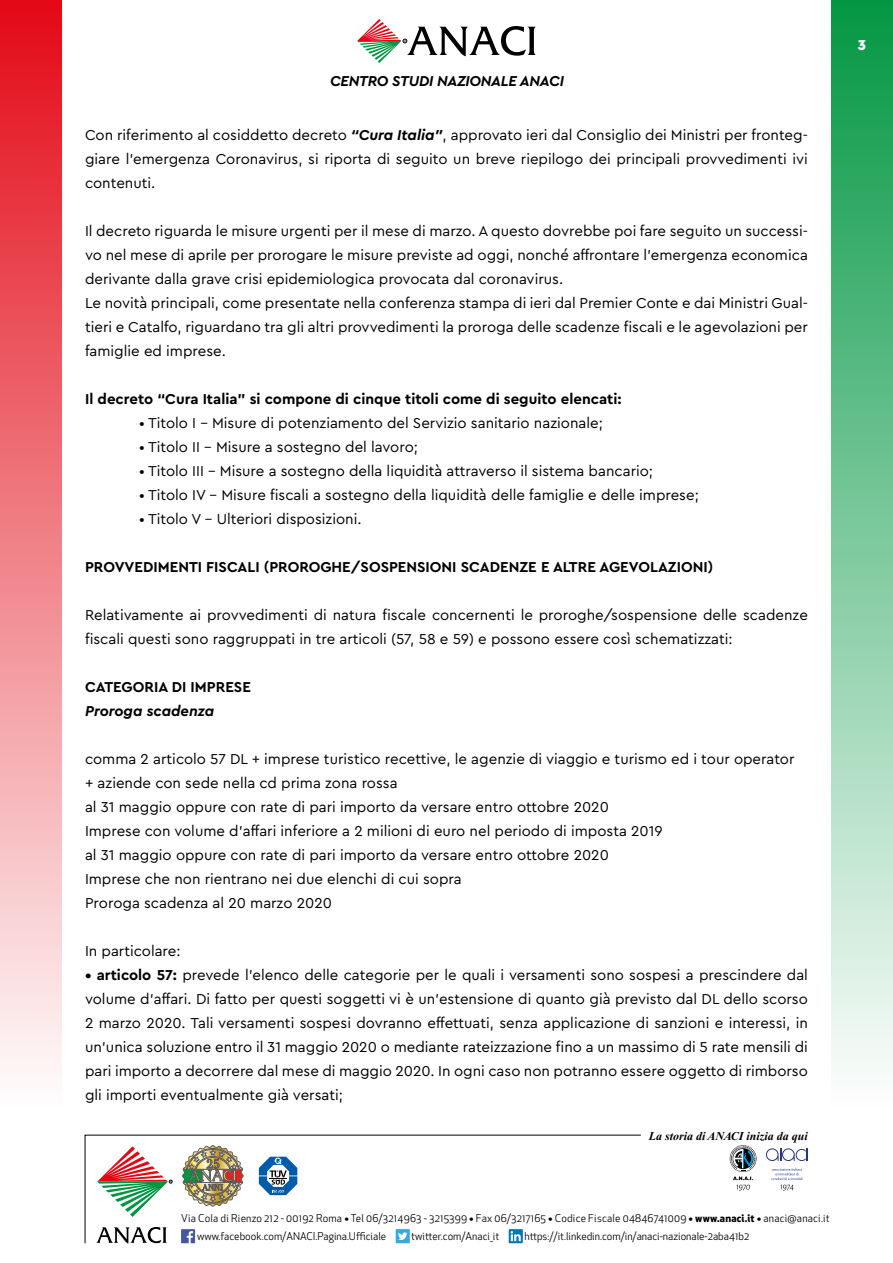
<style>
.page{position:relative;width:893px;height:1263px;background:#fff}
.page>*{position:absolute;margin:0;border:0;box-sizing:border-box;transform-origin:0 0}
.t1{font:15px/24px "Cera Pro";color:#000}
.t2{font:700 15px "Cera Pro";color:#000}
.t3{font:italic 700 15px "Cera Pro";letter-spacing:-.02em;color:#000}
.t4{font:italic 700 15px "Cera Pro";color:#000}
.t5{font:900 15px "Cera Pro";color:#fff}
.t6{font:italic 700 12px "Times New Roman";color:#000}
.t7{font:10.5px/18px "Apex New";letter-spacing:.02em;color:#000}
.t8{font:10.5px "Apex New";color:#000}
.s1{font-weight:700;font-style:italic}
.s2{font-weight:700}
.s3{font-family:"Cera Pro";font-weight:700;font-style:italic}
</style>
<div class="page">
<div style="left:0;top:0;width:62px;height:1106px;background:linear-gradient(to bottom,#e30916,#fefcfd)"></div>
<div style="left:831px;top:0;width:62px;height:1106px;background:linear-gradient(to bottom,#049743,#fdfefd)"></div>
<svg style="left:357px;top:19px;width:179px;height:44px"></svg>
<svg style="left:766px;top:1148px;width:42px;height:13px"></svg>
<svg style="left:730px;top:1145px;width:26px;height:45px"></svg>
<svg style="left:771px;top:1168px;width:32px;height:22px"></svg>
<svg style="left:85px;top:1135px;width:556px;height:108px"></svg>
<div style="left:396px;top:1229px;width:14px;height:14px;background:#36a9e1"></div>
<svg style="left:398px;top:1232px;width:9px;height:8px"></svg>
<img style="left:181px;top:1229px;width:14px;height:14px">
<svg style="left:509px;top:1229px;width:14px;height:14px"></svg>
<svg style="left:511px;top:1231px;width:10px;height:10px"></svg>
<img style="left:182px;top:1145px;width:61px;height:61px">
<svg style="left:259px;top:1157px;width:38px;height:38px"></svg>
<svg style="left:96px;top:1227px;width:71px;height:16px"></svg>
<svg style="left:97px;top:1146px;width:75px;height:71px"></svg>
<p class="t3" style="left:330px;top:71px;width:235px">CENTRO STUDI NAZIONALE ANACI</p>
<p class="t1" style="left:85px;top:122px;width:724px;text-align:justify">Con riferimento al cosiddetto decreto <span class="s1">“Cura Italia”</span>, approvato ieri dal Consiglio dei Ministri per fronteg&shy;giare l’emergenza Coronavirus, si riporta di seguito un breve riepilogo dei principali provvedimenti ivi contenuti.</p>
<p class="t1" style="left:85px;top:218px;width:724px">Il decreto riguarda le misure urgenti per il mese di marzo. A questo dovrebbe poi fare seguito un successi&shy;vo nel mese di aprile per prorogare le misure previste ad oggi, nonché affrontare l’emergenza economica derivante dalla grave crisi epidemiologica provocata dal coronavirus.<br>Le novità principali, come presentate nella conferenza stampa di ieri dal Premier Conte e dai Ministri Gual&shy;tieri e Catalfo, riguardano tra gli altri provvedimenti la proroga delle scadenze fiscali e le agevolazioni per famiglie ed imprese.</p>
<p class="t2" style="left:85px;top:389px;width:538px">Il decreto “Cura Italia” si compone di cinque titoli come di seguito elencati:</p>
<p class="t1" style="left:139px;top:410px;width:465px">• Titolo I - Misure di potenziamento del Servizio sanitario nazionale;</p>
<p class="t1" style="left:139px;top:434px;width:280px">• Titolo II - Misure a sostegno del lavoro;</p>
<p class="t1" style="left:139px;top:458px;width:516px">• Titolo III - Misure a sostegno della liquidità attraverso il sistema bancario;</p>
<p class="t1" style="left:139px;top:482px;width:561px">• Titolo IV - Misure fiscali a sostegno della liquidità delle famiglie e delle imprese;</p>
<p class="t1" style="left:139px;top:506px;width:224px">• Titolo V - Ulteriori disposizioni.</p>
<p class="t2" style="left:85px;top:557px;width:630px">PROVVEDIMENTI FISCALI (PROROGHE/SOSPENSIONI SCADENZE E ALTRE AGEVOLAZIONI)</p>
<p class="t1" style="left:85px;top:602px;width:724px">Relativamente ai provvedimenti di natura fiscale concernenti le proroghe/sospensione delle scadenze fiscali questi sono raggruppati in tre articoli (57, 58 e 59) e possono essere così schematizzati:</p>
<p class="t2" style="left:85px;top:677px;width:167px">CATEGORIA DI IMPRESE</p>
<p class="t4" style="left:85px;top:701px;width:131px">Proroga scadenza</p>
<p class="t1" style="left:85px;top:746px;width:711px">comma 2 articolo 57 DL + imprese turistico recettive, le agenzie di viaggio e turismo ed i tour operator + aziende con sede nella cd prima zona rossa<br>al 31 maggio oppure con rate di pari importo da versare entro ottobre 2020<br>Imprese con volume d’affari inferiore a 2 milioni di euro nel periodo di imposta 2019<br>al 31 maggio oppure con rate di pari importo da versare entro ottobre 2020<br>Imprese che non rientrano nei due elenchi di cui sopra<br>Proroga scadenza al 20 marzo 2020</p>
<p class="t1" style="left:85px;top:938px;width:97px">In particolare:</p>
<p class="t1" style="left:85px;top:962px;width:724px;text-align:justify"><span class="s2">• articolo 57:</span> prevede l’elenco delle categorie per le quali i versamenti sono sospesi a prescindere dal volume d’affari. Di fatto per questi soggetti vi è un’estensione di quanto già previsto dal DL dello scorso 2 marzo 2020. Tali versamenti sospesi dovranno effettuati, senza applicazione di sanzioni e interessi, in un’unica soluzione entro il 31 maggio 2020 o mediante rateizzazione fino a un massimo di 5 rate mensili di pari importo a decorrere dal mese di maggio 2020. In ogni caso non potranno essere oggetto di rimborso gli importi eventualmente già versati;</p>
<p class="t6" style="left:649px;top:1129px;width:161px">La storia di ANACI inizia da qui</p>
<p class="t5" style="left:858px;top:35px;width:10px">3</p>
<p class="t7" style="left:197px;top:1209px;width:634px;text-indent:-16px">Via Cola di Rienzo 212 - 00192 Roma <span class="s3">•</span> Tel 06/3214963 - 3215399 <span class="s3">•</span> Fax 06/3217165 <span class="s3">•</span> Codice Fiscale 04846741009 <span class="s3">•</span> <span class="s2">www.anaci.it</span> <span class="s3">•</span> anaci@anaci.it www.facebook.com/ANACI.Pagina.Ufficiale</p>
<p class="t8" style="left:411px;top:1229px;width:90px">twitter.com/Anaci_it</p>
<p class="t8" style="left:524px;top:1229px;width:226px">https://it.linkedin.com/in/anaci-nazionale-2aba41b2</p>
</div>
